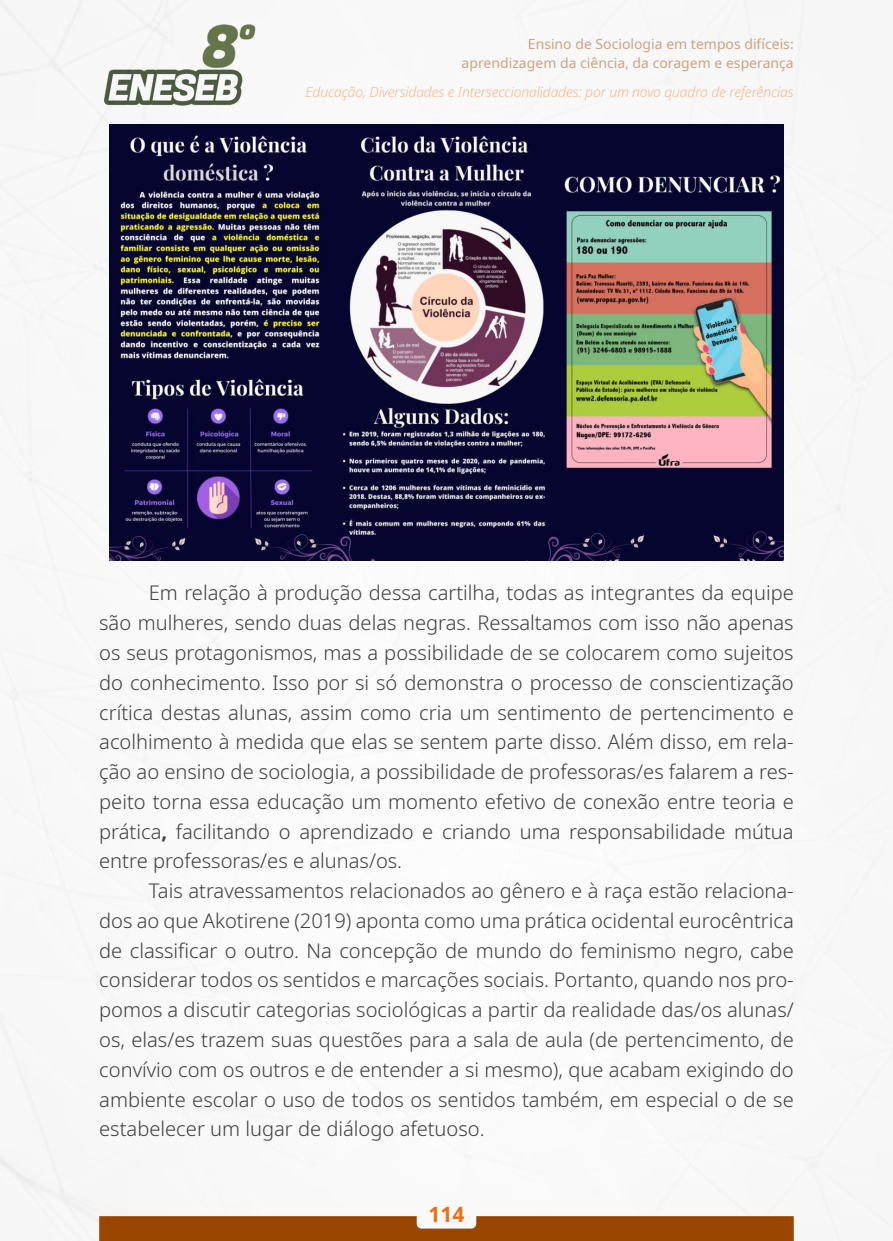
<style>
.page{position:relative;width:893px;height:1241px;background:#fff}
.page>*{position:absolute;margin:0;border:0;box-sizing:border-box;transform-origin:0 0}
.t1{font:700 21px "Noto Sans";color:#eb6f14}
._7_CORPO{font:300 20.12px/29.8px "Noto Sans";color:#3e3e3f;text-align:justify}
.t2{font:14px/19.2px "Noto Sans";color:#cda280;text-align:right}
.t3{font:italic 300 14px "Noto Sans";letter-spacing:-.01em;color:#f5b789}
.s1{font-weight:700}
</style>
<div class="page">
<img style="left:0;top:0;width:893px;height:1240px">
<svg style="left:99px;top:1215px;width:695px;height:25px;background:#a35516"></svg>
<img style="left:109px;top:124px;width:675px;height:436px">
<p class="t2" style="left:462px;top:34px;width:334px">Ensino de Sociologia em tempos difíceis: aprendizagem da ciência, da coragem e esperança</p>
<p class="t3" style="left:305px;top:82px;width:490px">Educação, Diversidades e Interseccionalidades: por um novo quadro de referências</p>
<p class="_7_CORPO" style="left:99px;top:578px;width:696px;text-indent:50px">Em relação à produção dessa cartilha, todas as integrantes da equipe são mulheres, sendo duas delas negras. Ressaltamos com isso não apenas os seus protagonismos, mas a possibilidade de se colocarem como sujeitos do conhecimento. Isso por si só demonstra o processo de conscientização crítica destas alunas, assim como cria um sentimento de pertencimento e acolhimento à medida que elas se sentem parte disso. Além disso, em rela&shy;ção ao ensino de sociologia, a possibilidade de professoras/es falarem a res&shy;peito torna essa educação um momento efetivo de conexão entre teoria e prática<span class="s1">,</span> facilitando o aprendizado e criando uma responsabilidade mútua entre professoras/es e alunas/os.</p>
<p class="_7_CORPO" style="left:99px;top:876px;width:696px;text-indent:50px">Tais atravessamentos relacionados ao gênero e à raça estão relaciona&shy;dos ao que Akotirene (2019) aponta como uma prática ocidental eurocêntrica de classificar o outro. Na concepção de mundo do feminismo negro, cabe considerar todos os sentidos e marcações sociais. Portanto, quando nos pro&shy;pomos a discutir categorias sociológicas a partir da realidade das/os alunas/ os, elas/es trazem suas questões para a sala de aula (de pertencimento, de convívio com os outros e de entender a si mesmo), que acabam exigindo do ambiente escolar o uso de todos os sentidos também, em especial o de se estabelecer um lugar de diálogo afetuoso.</p>
<p class="t1" style="left:428px;top:1199px;width:38px">114</p>
</div>
